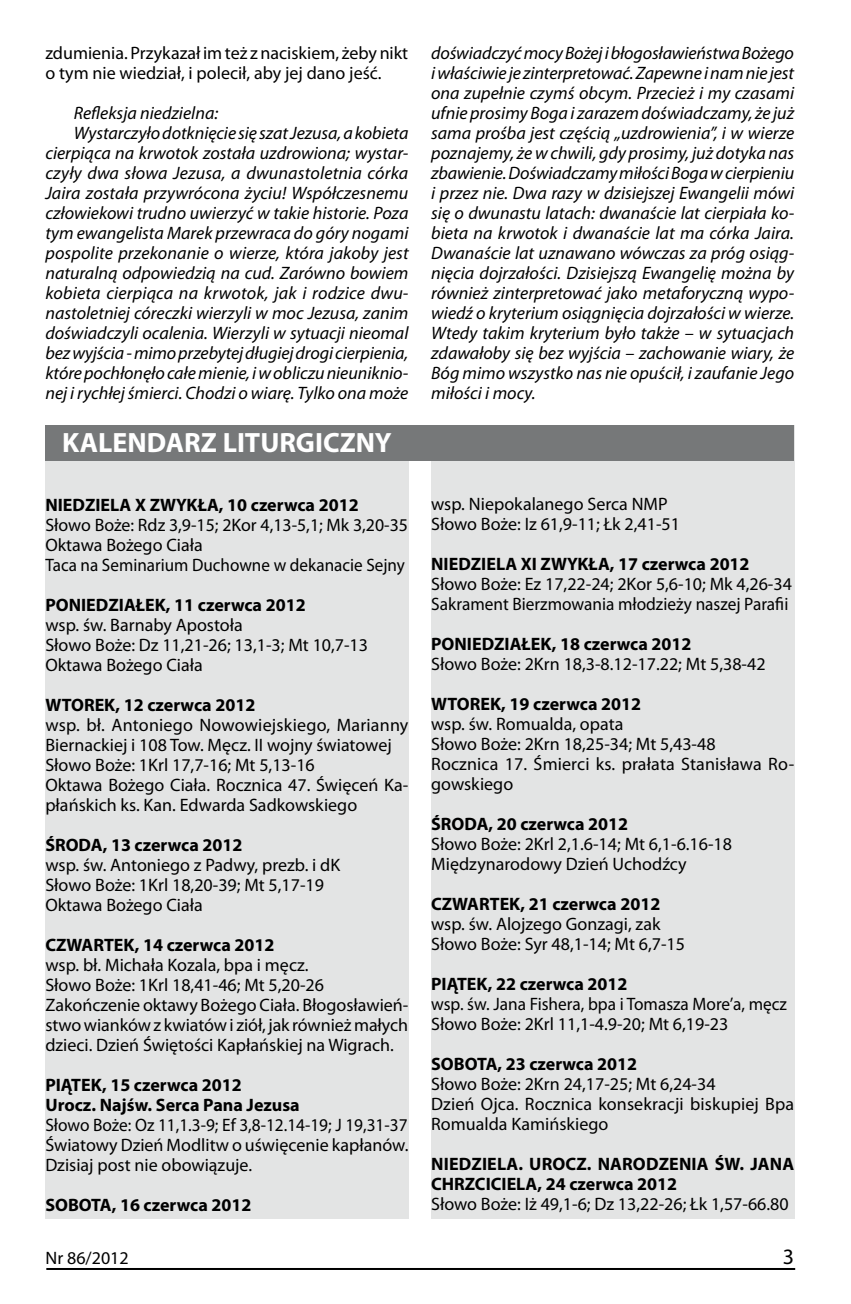
<style>
.page{position:relative;width:851px;height:1304px;background:#fff}
.page>*{position:absolute;margin:0;border:0;box-sizing:border-box;transform-origin:0 0}
.t1{font:700 28px "Myriad Pro";color:#fff}
.t2{font:italic 18px/20px "Myriad Pro";color:#000;text-align:justify}
.t3{font:18px/20px "Myriad Pro";color:#000}
.t4{font:700 18px/20px "Myriad Pro";color:#000}
.t5{font:18px/20px "Myriad Pro";color:#000;text-align:justify;scale:.96 1}
</style>
<div class="page">
<hr style="left:46px;top:1268px;width:749px;height:2px;background:#000">
<div style="left:431px;top:425px;width:363px;height:794px;background:#e3e4e4"></div>
<div style="left:45px;top:425px;width:363px;height:794px;background:#e3e4e4"></div>
<div style="left:370px;top:425px;width:424px;height:36px;background:#767879"></div>
<div style="left:45px;top:425px;width:363px;height:36px;background:#767879"></div>
<p class="t3" style="left:45px;top:43px;width:364px">zdumienia. Przykazał im też z naciskiem, żeby nikt o tym nie wiedział, i polecił, aby jej dano jeść.</p>
<p class="t2" style="left:74px;top:103px;width:146px">Refleksja niedzielna:</p>
<p class="t2" style="left:74px;top:123px;width:336px">Wystarczyło dotknięcie się szat Jezusa, a kobieta</p>
<p class="t2" style="left:45px;top:143px;width:364px">cierpiąca na krwotok została uzdrowiona; wystar-</p>
<p class="t2" style="left:45px;top:163px;width:364px">czyły dwa słowa Jezusa, a dwunastoletnia córka</p>
<p class="t2" style="left:45px;top:183px;width:364px">Jaira została przywrócona życiu! Współczesnemu</p>
<p class="t2" style="left:45px;top:203px;width:364px">człowiekowi trudno uwierzyć w takie historie. Poza</p>
<p class="t2" style="left:45px;top:223px;width:364px">tym ewangelista Marek przewraca do góry nogami</p>
<p class="t2" style="left:45px;top:243px;width:365px">pospolite przekonanie o wierze, która jakoby jest</p>
<p class="t2" style="left:45px;top:263px;width:364px">naturalną odpowiedzią na cud. Zarówno bowiem</p>
<p class="t2" style="left:45px;top:283px;width:364px">kobieta cierpiąca na krwotok, jak i rodzice dwu-</p>
<p class="t2" style="left:45px;top:303px;width:364px">nastoletniej córeczki wierzyli w moc Jezusa, zanim</p>
<p class="t2" style="left:45px;top:323px;width:364px">doświadczyli ocalenia. Wierzyli w sytuacji nieomal</p>
<p class="t2" style="left:45px;top:343px;width:364px">bez wyjścia - mimo przebytej długiej drogi cierpienia,</p>
<p class="t2" style="left:45px;top:363px;width:364px">które pochłonęło całe mienie, i w obliczu nieuniknio-</p>
<p class="t2" style="left:45px;top:383px;width:364px">nej i rychłej śmierci. Chodzi o wiarę. Tylko ona może</p>
<h1 class="t1" style="left:62px;top:424px;width:331px">KALENDARZ LITURGICZNY</h1>
<p class="t4" style="left:45px;top:494px;width:315px">NIEDZIELA X ZWYKŁA, 10 czerwca 2012</p>
<p class="t3" style="left:45px;top:514px;width:364px">Słowo Boże: Rdz 3,9-15; 2Kor 4,13-5,1; Mk 3,20-35<br>Oktawa Bożego Ciała<br>Taca na Seminarium Duchowne w dekanacie Sejny</p>
<p class="t4" style="left:45px;top:594px;width:262px">PONIEDZIAŁEK, 11 czerwca 2012</p>
<p class="t3" style="left:45px;top:614px;width:324px">wsp. św. Barnaby Apostoła<br>Słowo Boże: Dz 11,21-26; 13,1-3; Mt 10,7-13<br>Oktawa Bożego Ciała</p>
<p class="t4" style="left:45px;top:694px;width:211px">WTOREK, 12 czerwca 2012</p>
<p class="t3" style="left:45px;top:714px;width:364px">wsp. bł. Antoniego Nowowiejskiego, Marianny Biernackiej i 108 Tow. Męcz. II wojny światowej Słowo Boże: 1Krl 17,7-16; Mt 5,13-16<br>Oktawa Bożego Ciała. Rocznica 47. Święceń Ka&shy;płańskich ks. Kan. Edwarda Sadkowskiego</p>
<p class="t4" style="left:45px;top:834px;width:198px">ŚRODA, 13 czerwca 2012</p>
<p class="t3" style="left:45px;top:854px;width:296px">wsp. św. Antoniego z Padwy, prezb. i dK<br>Słowo Boże: 1Krl 18,20-39; Mt 5,17-19<br>Oktawa Bożego Ciała</p>
<p class="t4" style="left:45px;top:934px;width:230px">CZWARTEK, 14 czerwca 2012</p>
<p class="t3" style="left:45px;top:954px;width:364px">wsp. bł. Michała Kozala, bpa i męcz.<br>Słowo Boże: 1Krl 18,41-46; Mt 5,20-26<br>Zakończenie oktawy Bożego Ciała. Błogosławień&shy;stwo wianków z kwiatów i ziół, jak również małych dzieci. Dzień Świętości Kapłańskiej na Wigrach.</p>
<p class="t4" style="left:45px;top:1074px;width:256px">PIĄTEK, 15 czerwca 2012<br>Urocz. Najśw. Serca Pana Jezusa</p>
<p class="t5" style="left:45px;top:1114px;width:379px">Słowo Boże: Oz 11,1.3-9; Ef 3,8-12.14-19; J 19,31-37<br>Światowy Dzień Modlitw o uświęcenie kapłanów.<br>Dzisiaj post nie obowiązuje.</p>
<p class="t4" style="left:45px;top:1194px;width:207px">SOBOTA, 16 czerwca 2012</p>
<p class="t3" style="left:45px;top:1248px;width:85px">Nr 86/2012</p>
<p class="t2" style="left:431px;top:43px;width:364px">doświadczyć mocy Bożej i błogosławieństwa Bożego i właściwie je zinterpretować. Zapewne i nam nie jest ona zupełnie czymś obcym. Przecież i my czasami ufnie prosimy Boga i zarazem doświadczamy, że już sama prośba jest częścią „uzdrowienia”, i w wierze poznajemy, że w chwili, gdy prosimy, już dotyka nas zbawienie. Doświadczamy miłości Boga w cierpieniu i przez nie. Dwa razy w dzisiejszej Ewangelii mówi się o dwunastu latach: dwanaście lat cierpiała ko&shy;bieta na krwotok i dwanaście lat ma córka Jaira.<br>Dwanaście lat uznawano wówczas za próg osiąg&shy;nięcia dojrzałości. Dzisiejszą Ewangelię można by również zinterpretować jako metaforyczną wypo&shy;wiedź o kryterium osiągnięcia dojrzałości w wierze.<br>Wtedy takim kryterium było także – w sytuacjach zdawałoby się bez wyjścia – zachowanie wiary, że Bóg mimo wszystko nas nie opuścił, i zaufanie Jego miłości i mocy.</p>
<p class="t3" style="left:431px;top:494px;width:250px">wsp. Niepokalanego Serca NMP<br>Słowo Boże: Iz 61,9-11; Łk 2,41-51</p>
<p class="t4" style="left:431px;top:553px;width:320px">NIEDZIELA XI ZWYKŁA, 17 czerwca 2012</p>
<p class="t3" style="left:431px;top:574px;width:362px">Słowo Boże: Ez 17,22-24; 2Kor 5,6-10; Mk 4,26-34<br>Sakrament Bierzmowania młodzieży naszej Parafii</p>
<p class="t4" style="left:431px;top:633px;width:262px">PONIEDZIAŁEK, 18 czerwca 2012</p>
<p class="t3" style="left:431px;top:654px;width:336px">Słowo Boże: 2Krn 18,3-8.12-17.22; Mt 5,38-42</p>
<p class="t4" style="left:431px;top:693px;width:211px">WTOREK, 19 czerwca 2012</p>
<p class="t3" style="left:431px;top:714px;width:364px">wsp. św. Romualda, opata<br>Słowo Boże: 2Krn 18,25-34; Mt 5,43-48<br>Rocznica 17. Śmierci ks. prałata Stanisława Ro&shy;gowskiego</p>
<p class="t4" style="left:431px;top:813px;width:198px">ŚRODA, 20 czerwca 2012</p>
<p class="t3" style="left:431px;top:834px;width:302px">Słowo Boże: 2Krl 2,1.6-14; Mt 6,1-6.16-18<br>Międzynarodowy Dzień Uchodźcy</p>
<p class="t4" style="left:431px;top:893px;width:230px">CZWARTEK, 21 czerwca 2012</p>
<p class="t3" style="left:431px;top:914px;width:255px">wsp. św. Alojzego Gonzagi, zak<br>Słowo Boże: Syr 48,1-14; Mt 6,7-15</p>
<p class="t4" style="left:431px;top:973px;width:198px">PIĄTEK, 22 czerwca 2012</p>
<p class="t5" style="left:431px;top:994px;width:372px">wsp. św. Jana Fishera, bpa i Tomasza More’a, męcz<br>Słowo Boże: 2Krl 11,1-4.9-20; Mt 6,19-23</p>
<p class="t4" style="left:431px;top:1053px;width:207px">SOBOTA, 23 czerwca 2012</p>
<p class="t3" style="left:431px;top:1074px;width:364px">Słowo Boże: 2Krn 24,17-25; Mt 6,24-34<br>Dzień Ojca. Rocznica konsekracji biskupiej Bpa<br>Romualda Kamińskiego</p>
<p class="t4" style="left:431px;top:1153px;width:364px">NIEDZIELA. UROCZ. NARODZENIA ŚW. JANA<br>CHRZCICIELA, 24 czerwca 2012</p>
<p class="t3" style="left:431px;top:1194px;width:359px">Słowo Boże: Iż 49,1-6; Dz 13,22-26; Łk 1,57-66.80</p>
</div>
